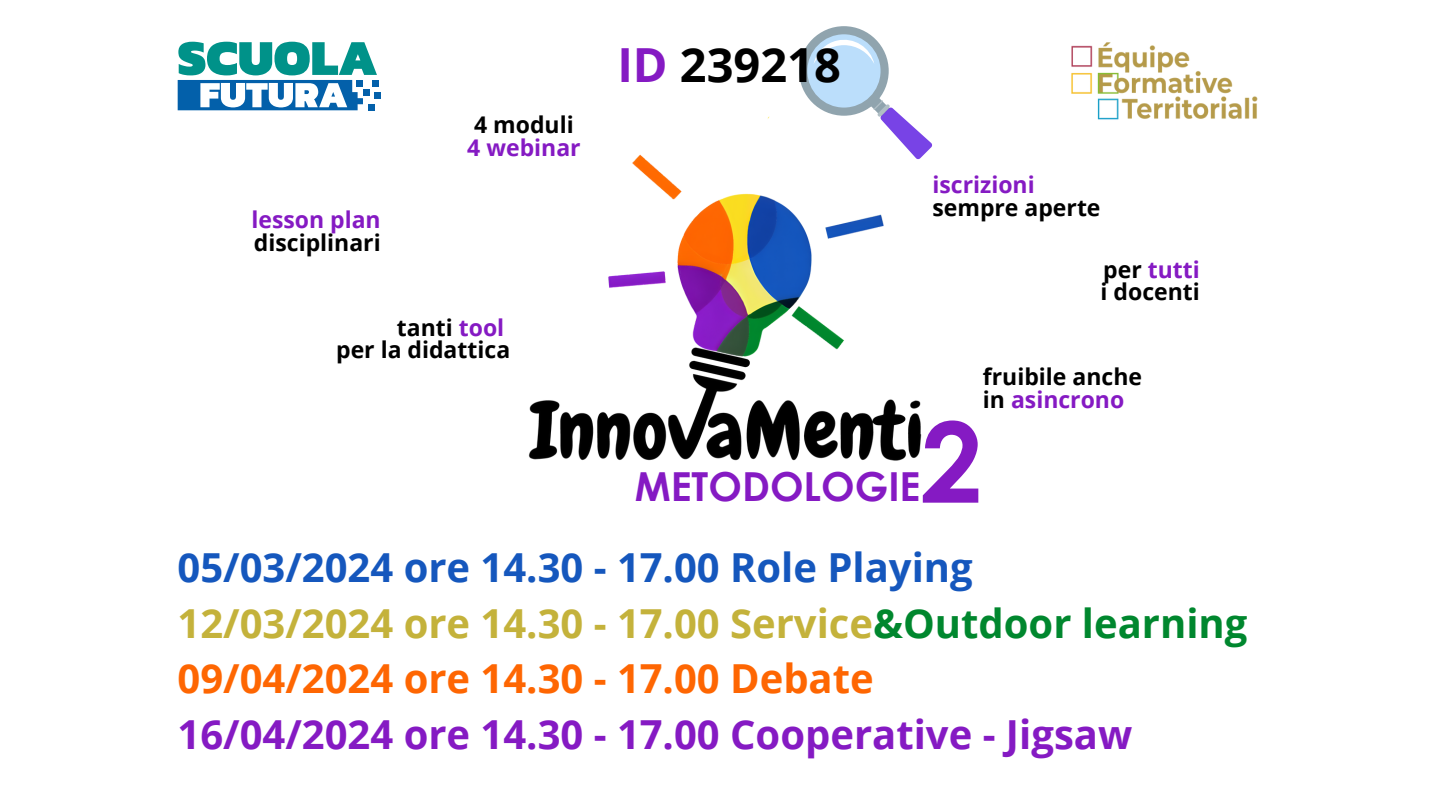
<style>
.page{position:relative;width:1440px;height:810px;background:#fff}
.page>*{position:absolute;margin:0;border:0;box-sizing:border-box;transform-origin:0 0}
.t1{font:700 111.6px "Century Gothic";color:#851ac3}
.t2{font:700 47px "Open Sans";color:#000}
.t3{font:700 40px/55.5px "Open Sans";color:#851ac3}
.t4{font:700 40px "Century Gothic";color:#851ac3}
.t5{font:700 23px "Open Sans";color:#000}
.t6{font:700 23px "Open Sans";color:#851ac3}
.s1{color:#851ac3}
.s2{color:#000}
.s3{color:#1557bd}
.s4{color:#c4b23b}
.s5{color:#00872e}
.s6{color:#fe6602}
</style>
<div class="page">
<img style="left:528px;top:392px;width:394px;height:69px">
<img style="left:608px;top:116px;width:276px;height:276px">
<svg style="left:178px;top:42px;width:202px;height:68px"></svg>
<img style="left:1071px;top:42px;width:187px;height:78px">
<svg style="left:799px;top:26px;width:133px;height:133px"></svg>
<p class="t6" style="left:251px;top:204px;width:131px">lesson plan</p>
<p class="t5" style="left:254px;top:226px;width:128px">disciplinari</p>
<p class="t5" style="left:474px;top:109px;width:101px">4 moduli</p>
<p class="t6" style="left:467px;top:131px;width:115px">4 webinar</p>
<p class="t5" style="left:397px;top:311px;width:109px">tanti <span class="s1">tool</span></p>
<p class="t5" style="left:336px;top:334px;width:176px">per la didattica</p>
<p class="t2" style="left:617px;top:32px;width:225px"><span class="s1">ID</span> 239218</p>
<p class="t6" style="left:932px;top:169px;width:104px">iscrizioni</p>
<p class="t5" style="left:932px;top:191px;width:170px">sempre aperte</p>
<h2 class="t6" style="left:1103px;top:253px;width:98px"><span class="s2">per</span> tutti</h2>
<p class="t5" style="left:1101px;top:276px;width:101px">i docenti</p>
<p class="t5" style="left:983px;top:361px;width:161px">fruibile anche</p>
<p class="t6" style="left:983px;top:383px;width:143px"><span class="s2">in</span> asincrono</p>
<h1 class="t1" style="left:920px;top:391px;width:64px">2</h1>
<p class="t4" style="left:635px;top:461px;width:287px">METODOLOGIE</p>
<p class="t3" style="left:178px;top:539px;width:1071px"><span class="s3">05/03/2024 ore 14.30 - 17.00 Role Playing<br></span><span class="s4">12/03/2024 ore 14.30 - 17.00 Service</span><span class="s5">&amp;Outdoor learning </span><span class="s6">09/04/2024 ore 14.30 - 17.00 Debate<br></span>16/04/2024 ore 14.30 - 17.00 Cooperative - Jigsaw</p>
</div>
